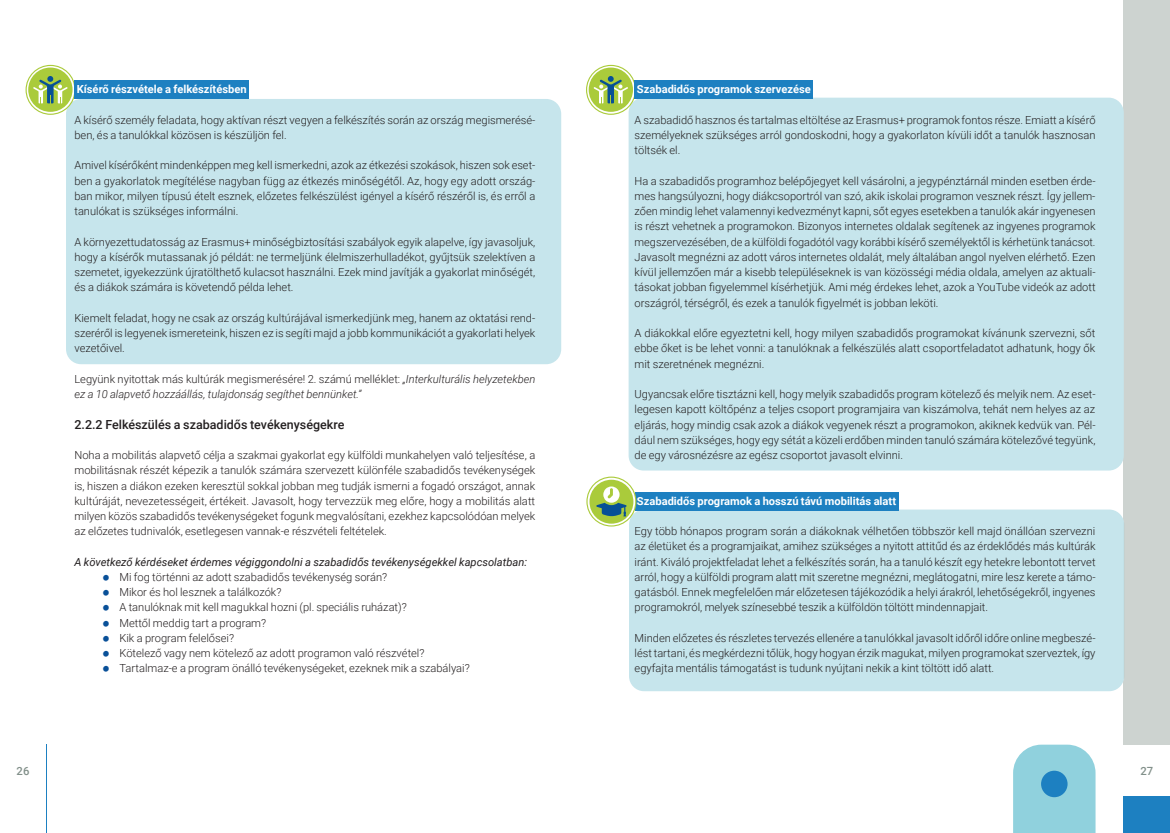
<style>
.page{position:relative;width:1170px;height:833px;background:#fff}
.page>*{position:absolute;margin:0;border:0;box-sizing:border-box;transform-origin:0 0}
.t1{font:500 12.5px "Roboto";color:#231f20}
.t2{font:500 11.25px "Roboto";color:#82908a}
.t3{font:300 11.12px/15.2px "Roboto";color:#231f20;text-align:justify}
.t4{font:italic 300 11.12px/15.2px "Roboto";color:#231f20}
.t5{font:700 11.12px "Roboto";color:#fff}
.t6{font:italic 11.12px "Roboto";color:#231f20}
.s1{font-style:normal}
.s2{font-family:"Berlin Sans FB Demi";font-weight:700;font-size:11.25px;color:#095098}
</style>
<div class="page">
<div style="left:1123px;top:0;width:46px;height:744px;background:#cdd3d0"></div>
<div style="left:1123px;top:797px;width:46px;height:36px;background:#1d80c1"></div>
<hr style="left:46px;top:744px;width:1px;height:89px;background:#1d80c1">
<div style="left:628px;top:98px;width:495px;height:372px;background:#c6e5ec;border-radius:15px"></div>
<svg style="left:586px;top:65px;width:49px;height:50px"></svg>
<div style="left:66px;top:99px;width:495px;height:265px;background:#c6e5ec;border-radius:15px"></div>
<svg style="left:26px;top:65px;width:49px;height:50px"></svg>
<div style="left:629px;top:509px;width:494px;height:182px;background:#c6e5ec"></div>
<svg style="left:1123px;top:521px;width:1px;height:158px"></svg>
<div style="left:74px;top:80px;width:175px;height:19px;background:#1d80c1"></div>
<div style="left:634px;top:80px;width:179px;height:19px;background:#1d80c1"></div>
<div style="left:634px;top:491px;width:264px;height:19px;background:#1d80c1"></div>
<svg style="left:1013px;top:744px;width:82px;height:89px;background:#96d3de"></svg>
<div style="left:1040px;top:770px;width:27px;height:27px;background:#1d80c1;border-radius:50%"></div>
<svg style="left:586px;top:476px;width:50px;height:50px"></svg>
<p class="t5" style="left:77px;top:81px;width:171px">Kísérő részvétele a felkészítésben</p>
<p class="t3" style="left:74px;top:112px;width:462px">A kísérő személy feladata, hogy aktívan részt vegyen a felkészítés során az ország megismerésé&shy;ben, és a tanulókkal közösen is készüljön fel.</p>
<p class="t3" style="left:74px;top:157px;width:462px">Amivel kísérőként mindenképpen meg kell ismerkedni, azok az étkezési szokások, hiszen sok eset&shy;ben a gyakorlatok megítélése nagyban függ az étkezés minőségétől. Az, hogy egy adott ország&shy;ban mikor, milyen típusú ételt esznek, előzetes felkészülést igényel a kísérő részéről is, és erről a tanulókat is szükséges informálni.</p>
<p class="t3" style="left:74px;top:234px;width:462px">A környezettudatosság az Erasmus+ minőségbiztosítási szabályok egyik alapelve, így javasoljuk, hogy a kísérők mutassanak jó példát: ne termeljünk élelmiszerhulladékot, gyűjtsük szelektíven a szemetet, igyekezzünk újratölthető kulacsot használni. Ezek mind javítják a gyakorlat minőségét, és a diákok számára is követendő példa lehet.</p>
<p class="t3" style="left:74px;top:310px;width:462px">Kiemelt feladat, hogy ne csak az ország kultúrájával ismerkedjünk meg, hanem az oktatási rend&shy;szeréről is legyenek ismereteink, hiszen ez is segíti majd a jobb kommunikációt a gyakorlati helyek vezetőivel.</p>
<p class="t4" style="left:74px;top:371px;width:462px"><span class="s1">Legyünk nyitottak más kultúrák megismerésére! 2. számú melléklet:</span> „Interkulturális helyzetekben ez a 10 alapvető hozzáállás, tulajdonság segíthet bennünket.”</p>
<p class="t1" style="left:74px;top:415px;width:271px">2.2.2 Felkészülés a szabadidős tevékenységekre</p>
<p class="t3" style="left:74px;top:447px;width:462px">Noha a mobilitás alapvető célja a szakmai gyakorlat egy külföldi munkahelyen való teljesítése, a mobilitásnak részét képezik a tanulók számára szervezett különféle szabadidős tevékenységek is, hiszen a diákon ezeken keresztül sokkal jobban meg tudják ismerni a fogadó országot, annak kultúráját, nevezetességeit, értékeit. Javasolt, hogy tervezzük meg előre, hogy a mobilitás alatt milyen közös szabadidős tevékenységeket fogunk megvalósítani, ezekhez kapcsolódóan melyek az előzetes tudnivalók, esetlegesen vannak-e részvételi feltételek.</p>
<p class="t6" style="left:74px;top:554px;width:454px">A következő kérdéseket érdemes végiggondolni a szabadidős tevékenységekkel kapcsolatban:</p>
<p class="t3" style="left:103px;top:569px;width:286px"><span class="s2">•</span> Mi fog történni az adott szabadidős tevékenység során?</p>
<p class="t3" style="left:103px;top:584px;width:180px"><span class="s2">•</span> Mikor és hol lesznek a találkozók?</p>
<p class="t3" style="left:103px;top:599px;width:305px"><span class="s2">•</span> A tanulóknak mit kell magukkal hozni (pl. speciális ruházat)?</p>
<p class="t3" style="left:103px;top:614px;width:165px"><span class="s2">•</span> Mettől meddig tart a program?</p>
<p class="t3" style="left:103px;top:630px;width:133px"><span class="s2">•</span> Kik a program felelősei?</p>
<p class="t3" style="left:103px;top:645px;width:323px"><span class="s2">•</span> Kötelező vagy nem kötelező az adott programon való részvétel?</p>
<p class="t3" style="left:103px;top:660px;width:368px"><span class="s2">•</span> Tartalmaz-e a program önálló tevékenységeket, ezeknek mik a szabályai?</p>
<p class="t5" style="left:637px;top:81px;width:175px">Szabadidős programok szervezése</p>
<p class="t3" style="left:634px;top:112px;width:462px">A szabadidő hasznos és tartalmas eltöltése az Erasmus+ programok fontos része. Emiatt a kísérő személyeknek szükséges arról gondoskodni, hogy a gyakorlaton kívüli időt a tanulók hasznosan töltsék el.</p>
<p class="t3" style="left:634px;top:173px;width:462px">Ha a szabadidős programhoz belépőjegyet kell vásárolni, a jegypénztárnál minden esetben érde&shy;mes hangsúlyozni, hogy diákcsoportról van szó, akik iskolai programon vesznek részt. Így jellem&shy;zően mindig lehet valamennyi kedvezményt kapni, sőt egyes esetekben a tanulók akár ingyenesen is részt vehetnek a programokon. Bizonyos internetes oldalak segítenek az ingyenes programok megszervezésében, de a külföldi fogadótól vagy korábbi kísérő személyektől is kérhetünk tanácsot.<br>Javasolt megnézni az adott város internetes oldalát, mely általában angol nyelven elérhető. Ezen kívül jellemzően már a kisebb településeknek is van közösségi média oldala, amelyen az aktuali&shy;tásokat jobban figyelemmel kísérhetjük. Ami még érdekes lehet, azok a YouTube videók az adott országról, térségről, és ezek a tanulók figyelmét is jobban leköti.</p>
<p class="t3" style="left:634px;top:325px;width:462px">A diákokkal előre egyeztetni kell, hogy milyen szabadidős programokat kívánunk szervezni, sőt ebbe őket is be lehet vonni: a tanulóknak a felkészülés alatt csoportfeladatot adhatunk, hogy ők mit szeretnének megnézni.</p>
<p class="t3" style="left:634px;top:386px;width:462px">Ugyancsak előre tisztázni kell, hogy melyik szabadidős program kötelező és melyik nem. Az eset&shy;legesen kapott költőpénz a teljes csoport programjaira van kiszámolva, tehát nem helyes az az eljárás, hogy mindig csak azok a diákok vegyenek részt a programokon, akiknek kedvük van. Pél&shy;dául nem szükséges, hogy egy sétát a közeli erdőben minden tanuló számára kötelezővé tegyünk, de egy városnézésre az egész csoportot javasolt elvinni.</p>
<p class="t5" style="left:637px;top:493px;width:260px">Szabadidős programok a hosszú távú mobilitás alatt</p>
<p class="t3" style="left:634px;top:523px;width:462px">Egy több hónapos program során a diákoknak vélhetően többször kell majd önállóan szervezni az életüket és a programjaikat, amihez szükséges a nyitott attitűd és az érdeklődés más kultúrák iránt. Kiváló projektfeladat lehet a felkészítés során, ha a tanuló készít egy hetekre lebontott tervet arról, hogy a külföldi program alatt mit szeretne megnézni, meglátogatni, mire lesz kerete a támo&shy;gatásból. Ennek megfelelően már előzetesen tájékozódik a helyi árakról, lehetőségekről, ingyenes programokról, melyek színesebbé teszik a külföldön töltött mindennapjait.</p>
<p class="t3" style="left:634px;top:630px;width:462px">Minden előzetes és részletes tervezés ellenére a tanulókkal javasolt időről időre online megbeszé&shy;lést tartani, és megkérdezni tőlük, hogy hogyan érzik magukat, milyen programokat szerveztek, így egyfajta mentális támogatást is tudunk nyújtani nekik a kint töltött idő alatt.</p>
<p class="t2" style="left:17px;top:763px;width:14px">26</p>
<p class="t2" style="left:1140px;top:763px;width:14px">27</p>
</div>
